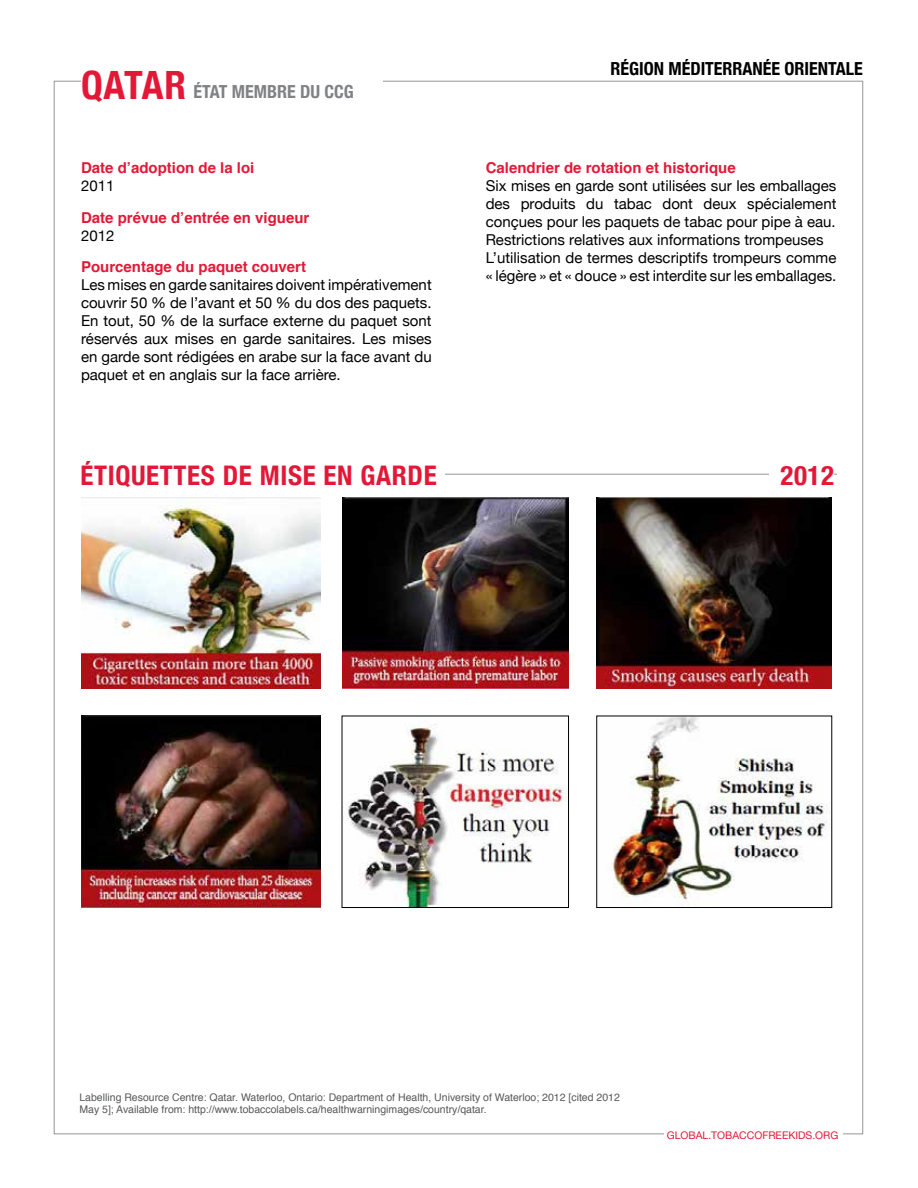
<style>
.page{position:relative;width:918px;height:1188px;background:#fff}
.page>*{position:absolute;margin:0;border:0;box-sizing:border-box;transform-origin:0 0}
.t1{font:700 condensed 39px "Helvetica Neue";color:#e31837}
.t2{font:700 condensed 27px "Helvetica Neue";letter-spacing:.025em;color:#e31837}
.t3{font:700 condensed 18px "Helvetica Neue";color:#000}
.t4{font:700 condensed 18px "Helvetica Neue";color:#808285}
.t5{font:15px/18px "Helvetica Neue";color:#000;text-align:justify}
.t6{font:700 15px "Helvetica";color:#e31837}
.t7{font:10.5px/12px "Helvetica";color:#58595b}
.t8{font:10.5px "Helvetica Neue";color:#e31837}
</style>
<div class="page">
<hr style="left:191px;top:474px;width:646px;height:1px;background:#939598">
<img style="left:81px;top:497px;width:240px;height:192px">
<img style="left:612px;top:718px;width:218px;height:188px">
<img style="left:342px;top:497px;width:227px;height:192px">
<img style="left:81px;top:716px;width:240px;height:192px">
<img style="left:597px;top:497px;width:235px;height:192px">
<img style="left:347px;top:724px;width:220px;height:182px">
<div style="left:342px;top:716px;width:227px;height:192px;border:1px solid #000"></div>
<div style="left:80px;top:459px;width:365px;height:27px;background:#fff"></div>
<div style="left:770px;top:459px;width:64px;height:27px;background:#fff"></div>
<h1 class="t1" style="left:81px;top:53px;width:107px">QATAR</h1>
<p class="t4" style="left:194px;top:77px;width:50px">ÉTAT MEMBRE</p>
<p class="t4" style="left:300px;top:77px;width:55px">DU CCG</p>
<p class="t6" style="left:81px;top:156px;width:175px">Date d’adoption de la loi</p>
<p class="t5" style="left:81px;top:176px;width:35px">2011</p>
<p class="t6" style="left:81px;top:205px;width:230px">Date prévue d’entrée en vigueur</p>
<p class="t5" style="left:81px;top:225px;width:35px">2012</p>
<p class="t6" style="left:81px;top:255px;width:227px">Pourcentage du paquet couvert</p>
<p class="t5" style="left:81px;top:275px;width:352px">Les mises en garde sanitaires doivent impérativement couvrir 50 % de l’avant et 50 % du dos des paquets.<br>En tout, 50 % de la surface externe du paquet sont réservés aux mises en garde sanitaires. Les mises en garde sont rédigées en arabe sur la face avant du paquet et en anglais sur la face arrière.</p>
<p class="t3" style="left:610px;top:54px;width:90px">RÉGION MÉDITERRAN</p>
<p class="t3" style="left:763px;top:54px;width:42px">ÉE ORIENTA</p>
<p class="t3" style="left:846px;top:54px;width:17px">LE</p>
<p class="t6" style="left:486px;top:156px;width:252px">Calendrier de rotation et historique</p>
<p class="t5" style="left:486px;top:176px;width:352px;text-align:left">Six mises en garde sont utilisées sur les emballages des produits du tabac dont deux spécialement conçues pour les paquets de tabac pour pipe à eau.<br>Restrictions relatives aux informations trompeuses L’utilisation de termes descriptifs trompeurs comme « légère » et « douce » est interdite sur les emballages.</p>
<h2 class="t2" style="left:80px;top:453px;width:81px">ÉTIQUETTES</h2>
<h2 class="t2" style="left:223px;top:453px;width:52px">DE MISE</h2>
<h2 class="t2" style="left:324px;top:453px;width:69px">EN GARDE</h2>
<h2 class="t2" style="left:780px;top:453px;width:55px">2012</h2>
<p class="t7" style="left:79px;top:1092px;width:542px">Labelling Resource Centre: Qatar. Waterloo, Ontario: Department of Health, University of Waterloo; 2012 [cited 2012<br>May 5]; Available from: http://www.tobaccolabels.ca/healthwarningimages/country/qatar.</p>
<p class="t8" style="left:667px;top:1126px;width:173px">global.tobaccofreekids.org</p>
</div>
